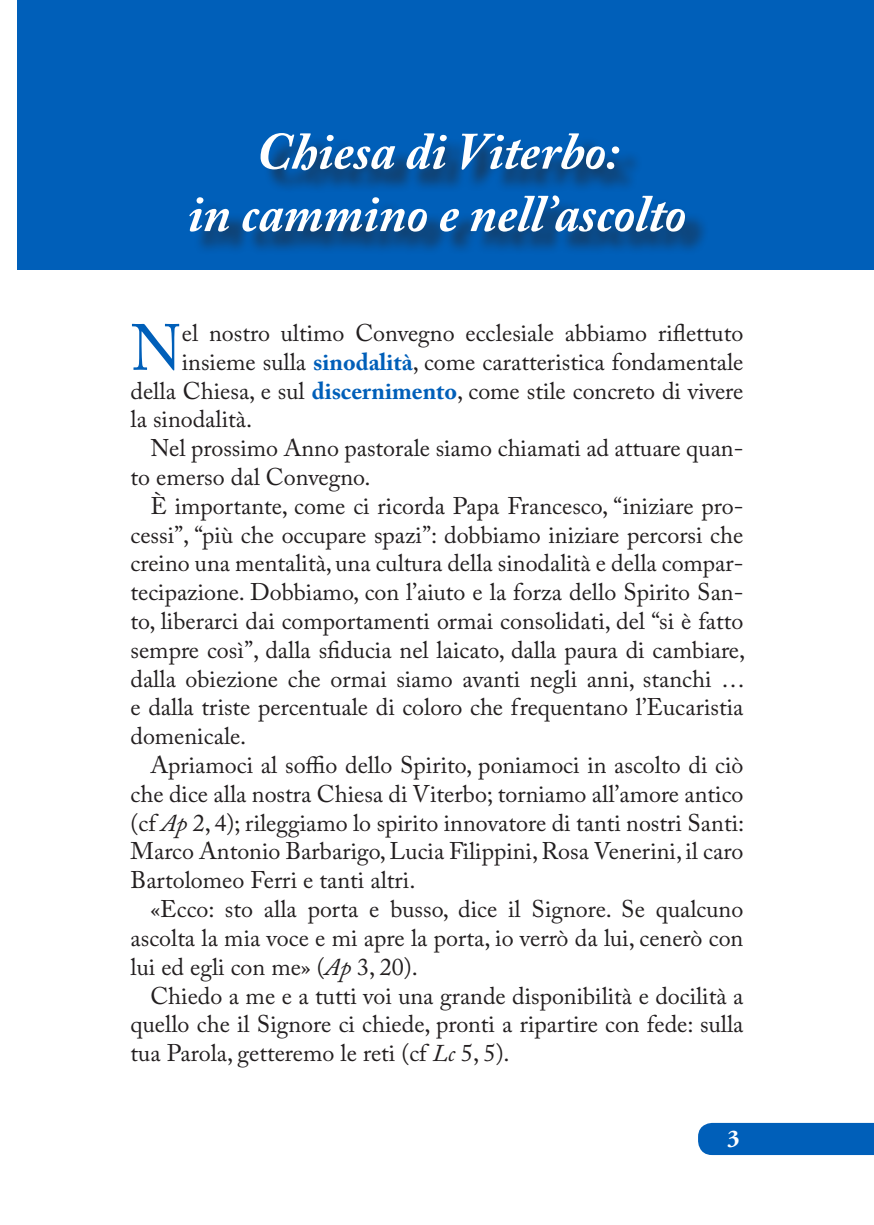
<style>
.page{position:relative;width:874px;height:1225px;background:#fff}
.page>*{position:absolute;margin:0;border:0;box-sizing:border-box;transform-origin:0 0}
.t1{font:64.6px "Adobe Caslon Pro";color:#005fb9}
.t2{font:italic 700 52px "Adobe Caslon Pro";color:#fff}
.t3{font:24px/28.8px "Adobe Caslon Pro";color:#231f20;text-align:justify}
.t4{font:700 24px "Adobe Garamond Pro";color:#fff}
.s1{font-weight:700;color:#005fb9}
.s2{font-style:italic}
</style>
<div class="page">
<div style="left:698px;top:1123px;width:175px;height:32px;background:#005fb9"></div>
<div style="left:17px;top:0;width:856px;height:269px;background:#005fb9"></div>
<div style="left:194px;top:137px;width:515px;height:119px;background:#231f20;opacity:.75"></div>
<p class="t2" style="left:256px;top:120px;width:364px">Chiesa di Viterbo:</p>
<p class="t2" style="left:188px;top:183px;width:500px">in cammino e nell’ascolto</p>
<p class="t1" style="left:130px;top:310px;width:53px">N</p>
<p class="t3" style="left:182px;top:318px;width:562px">el nostro ultimo Convegno ecclesiale abbiamo riflettuto</p>
<p class="t3" style="left:182px;top:347px;width:562px">insieme sulla <span class="s1">sinodalità</span>, come caratteristica fondamentale</p>
<p class="t3" style="left:130px;top:376px;width:614px">della Chiesa, e sul <span class="s1">discernimento</span>, come stile concreto di vivere</p>
<p class="t3" style="left:130px;top:405px;width:123px">la sinodalità.</p>
<p class="t3" style="left:130px;top:433px;width:614px;text-indent:20px">Nel prossimo Anno pastorale siamo chiamati ad attuare quan&shy;to emerso dal Convegno.</p>
<p class="t3" style="left:130px;top:491px;width:615px;text-indent:20px">È importante, come ci ricorda Papa Francesco, “iniziare pro&shy;cessi”, “più che occupare spazi”: dobbiamo iniziare percorsi che creino una mentalità, una cultura della sinodalità e della compar&shy;tecipazione. Dobbiamo, con l’aiuto e la forza dello Spirito San&shy;to, liberarci dai comportamenti ormai consolidati, del “si è fatto sempre così”, dalla sfiducia nel laicato, dalla paura di cambiare, dalla obiezione che ormai siamo avanti negli anni, stanchi … e dalla triste percentuale di coloro che frequentano l’Eucaristia domenicale.</p>
<p class="t3" style="left:130px;top:750px;width:615px;text-indent:20px">Apriamoci al soffio dello Spirito, poniamoci in ascolto di ciò che dice alla nostra Chiesa di Viterbo; torniamo all’amore antico (cf <span class="s2">Ap</span> 2, 4); rileggiamo lo spirito innovatore di tanti nostri Santi:<br>Marco Antonio Barbarigo, Lucia Filippini, Rosa Venerini, il caro Bartolomeo Ferri e tanti altri.</p>
<p class="t3" style="left:130px;top:894px;width:614px;text-indent:20px">«Ecco: sto alla porta e busso, dice il Signore. Se qualcuno ascolta la mia voce e mi apre la porta, io verrò da lui, cenerò con lui ed egli con me» (<span class="s2">Ap</span> 3, 20).</p>
<p class="t3" style="left:130px;top:981px;width:614px;text-indent:20px">Chiedo a me e a tutti voi una grande disponibilità e docilità a quello che il Signore ci chiede, pronti a ripartire con fede: sulla tua Parola, getteremo le reti (cf <span class="s2">Lc</span> 5, 5).</p>
<p class="t4" style="left:726px;top:1124px;width:14px">3</p>
</div>
